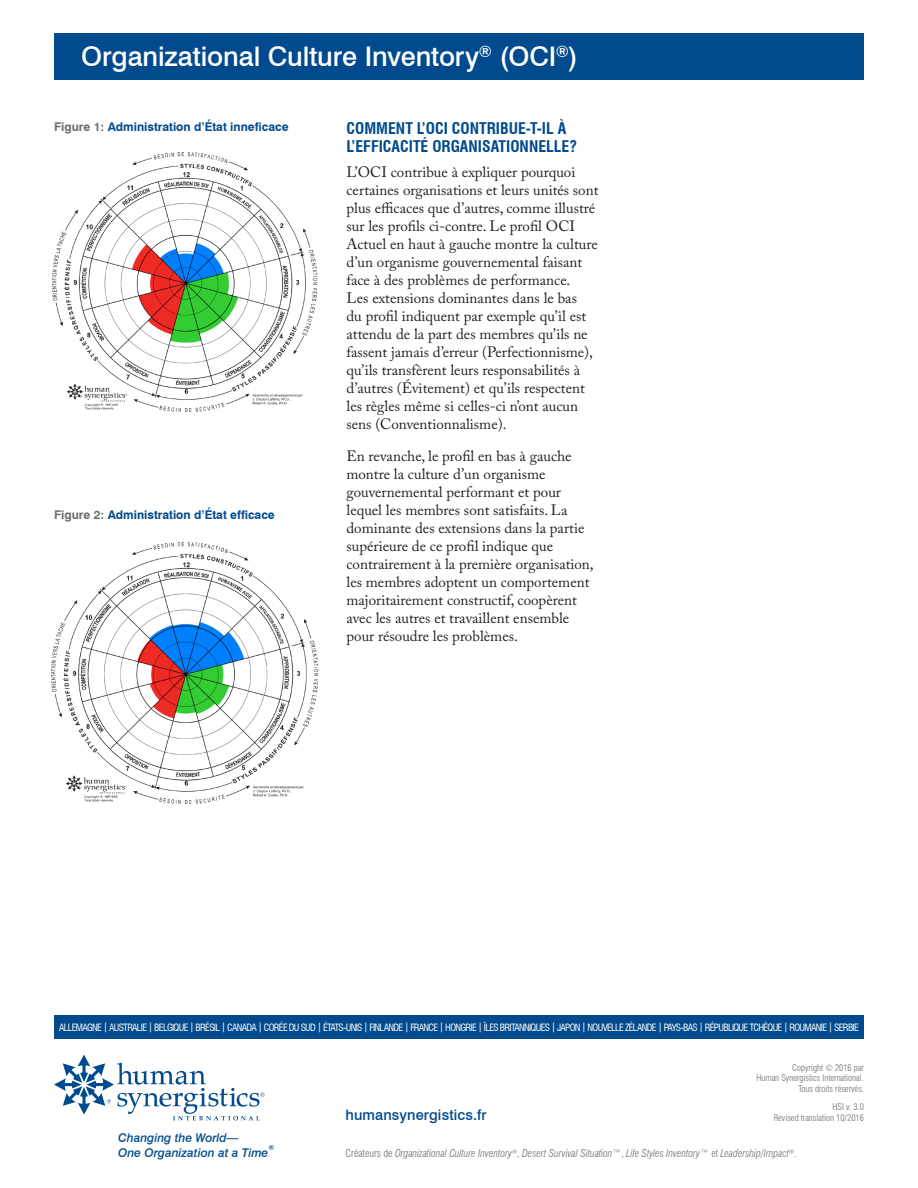
<style>
.page{position:relative;width:918px;height:1188px;background:#fff}
.page>*{position:absolute;margin:0;border:0;box-sizing:border-box;transform-origin:0 0}
.Heading_Prod_Title_f{font:500 27px "Swiss 721 BT";letter-spacing:-.005em;color:#fff}
.Subhead{font:700 condensed 15.75px/18.9px "Swiss 721 BT";color:#004a8d}
.Body{font:15px/18px "Adobe Caslon Pro";color:#231f20}
.t1{font:500 14.55px "Swiss 721 BT";letter-spacing:.01em;color:#004a8d}
.Chart_Circ_Title_ADD{font:700 12px "Swiss 721 BT";color:#004a8d}
.t2{font:italic 500 12px "Swiss 721 BT";color:#004a8d}
.t3{font:italic 300 condensed 10.5px "Swiss 721 BT";color:#6c6d70}
.t4{font:condensed 9.9px "Swiss 721 BT";letter-spacing:-.07em;color:#fff}
.t5{font:300 condensed 9px/10.8px "Swiss 721 BT";color:#6c6d70;text-align:right}
.t6{font:italic 500 7.05px "Swiss 721 BT";color:#004a8d}
.s1{color:#6c6d70}
.s2{font-style:normal}
</style>
<div class="page">
<div style="left:54px;top:34px;width:810px;height:46px;background:#004a8d"></div>
<img style="left:51px;top:542px;width:268px;height:263px">
<img style="left:52px;top:152px;width:266px;height:261px">
<svg style="left:54px;top:1055px;width:211px;height:65px"></svg>
<div style="left:54px;top:1016px;width:810px;height:23px;background:#004a8d"></div>
<p class="Heading_Prod_Title_f" style="left:81px;top:40px;width:498px">Organizational Culture Inventory<sup>®</sup> (OCI<sup>®</sup>)</p>
<p class="Chart_Circ_Title_ADD" style="left:54px;top:119px;width:236px"><span class="s1">Figure 1:</span> Administration d’État inneficace</p>
<p class="Chart_Circ_Title_ADD" style="left:54px;top:508px;width:222px"><span class="s1">Figure 2:</span> Administration d’État efficace</p>
<p class="Subhead" style="left:346px;top:118px;width:232px">COMMENT L’OCI CONTRIBUE-T-IL À<br>L’EFFICACITÉ ORGANISATIONNELLE?</p>
<p class="Body" style="left:346px;top:163px;width:253px">L’OCI contribue à expliquer pourquoi certaines organisations et leurs unités sont plus efficaces que d’autres, comme illustré sur les profils ci-contre. Le profil OCI Actuel en haut à gauche montre la culture d’un organisme gouvernemental faisant face à des problèmes de performance.<br>Les extensions dominantes dans le bas<br>du profil indiquent par exemple qu’il est attendu de la part des membres qu’ils ne fassent jamais d’erreur (Perfectionnisme), qu’ils transfèrent leurs responsabilités à d’autres (Évitement) et qu’ils respectent les règles même si celles-ci n’ont aucun sens (Conventionnalisme).</p>
<p class="Body" style="left:346px;top:447px;width:249px">En revanche, le profil en bas à gauche montre la culture d’un organisme gouvernemental performant et pour lequel les membres sont satisfaits. La dominante des extensions dans la partie supérieure de ce profil indique que contrairement à la première organisation, les membres adoptent un comportement majoritairement constructif, coopèrent avec les autres et travaillent ensemble pour résoudre les problèmes.</p>
<p class="t4" style="left:59px;top:1022px;width:801px">ALLEMAGNE | AUSTRALIE | BELGIQUE | BRÉSIL | CANADA | CORÉE DU SUD | ÉTATS-UNIS | FINLANDE | FRANCE | HONGRIE | ÎLES BRITANNIQUES | JAPON | NOUVELLE ZÉLANDE | PAYS-BAS | RÉPUBLIQUE TCHÈQUE | ROUMANIE | SERBIE</p>
<p class="t2" style="left:118px;top:1130px;width:122px">Changing the World—</p>
<p class="t2" style="left:118px;top:1145px;width:152px">One Organization at a Time</p>
<p class="t6" style="left:268px;top:1143px;width:7px">®</p>
<p class="t1" style="left:346px;top:1106px;width:143px">humansynergistics.fr</p>
<p class="t5" style="left:756px;top:1062px;width:109px">Copyright © 2016 par<br>Human Synergistics International.<br>Tous droits réservés.</p>
<p class="t5" style="left:774px;top:1101px;width:92px">HSI v. 3.0<br>Revised translation 10/2016</p>
<p class="t3" style="left:346px;top:1147px;width:453px"><span class="s2">Créateurs de</span> Organizational Culture Inventory<sup>®</sup><span class="s2">,</span> Desert Survival Situation™<span class="s2">,</span> Life Styles Inventory™ <span class="s2">et</span> Leadership/Impact<sup>®</sup><span class="s2">.</span></p>
</div>
